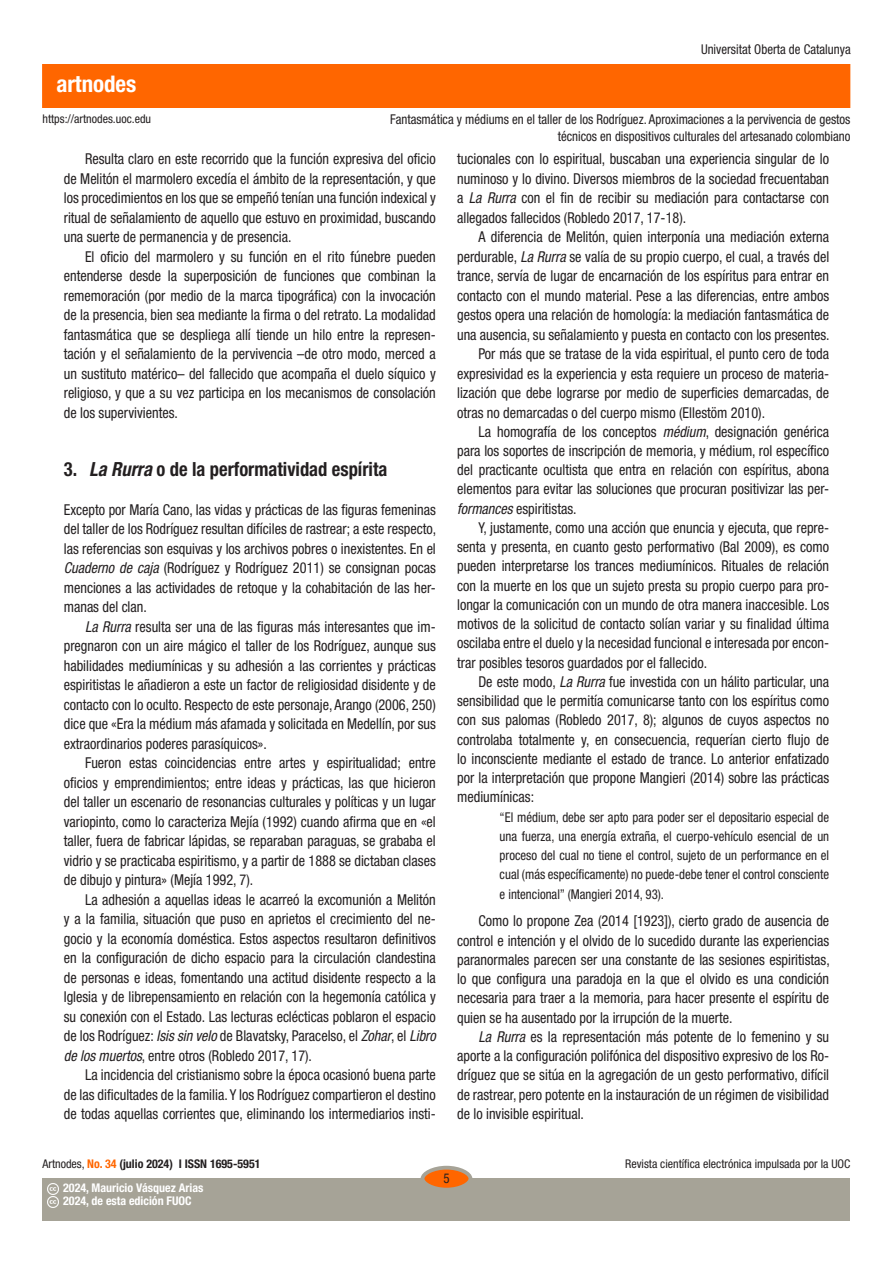
<style>
.page{position:relative;width:893px;height:1263px;background:#fff}
.page>*{position:absolute;margin:0;border:0;box-sizing:border-box;transform-origin:0 0}
.t1{font:700 condensed 22.95px "Helvetica Neue LT Std";color:#fff}
._03_apartat_1{font:700 condensed 19.5px "Helvetica Neue LT Std";color:#231f20;scale:.95 1}
._02_texto_base{font:condensed 15px/19.5px "Helvetica Neue LT Std";color:#231f20;text-align:justify;scale:.95 1}
._02_texto_base_1{font:condensed 15px/19.5px "Helvetica Neue LT Std";color:#231f20;text-align:justify;scale:.95 1}
._02_texto_base_entrado{font:condensed 13.5px/19.2px "Helvetica Neue LT Std";color:#231f20;text-align:right;scale:.95 1}
.t2{font:condensed 12px "Helvetica Neue LT Std";color:#231f20}
.t3{font:700 condensed 12px/13.5px "Helvetica Neue LT Std";color:#fff}
.t4{font:700 condensed 12px "Helvetica Neue LT Std";color:#231f20}
.s1{font-style:italic}
.s2{font-weight:400}
.s3{color:#f60}
</style>
<div class="page">
<div style="left:43px;top:65px;width:807px;height:42px;background:#f60"></div>
<div style="left:43px;top:1178px;width:807px;height:42px;background:#a6a397"></div>
<div style="left:422px;top:1168px;width:48px;height:21px;background:#f60;border-radius:50%"></div>
<div style="left:421px;top:1166px;width:51px;height:25px;border:4px solid #a6a397;border-radius:50%"></div>
<svg style="left:47px;top:1183px;width:11px;height:25px"></svg>
<h1 class="t1" style="left:56px;top:69px;width:81px">artnodes</h1>
<p class="_02_texto_base_entrado" style="left:701px;top:40px;width:159px">Universitat Oberta de Catalunya</p>
<p class="_02_texto_base_entrado" style="left:390px;top:111px;width:486px;line-height:16.2px">Fantasmática y médiums en el taller de los Rodríguez. Aproximaciones a la pervivencia de gestos técnicos en dispositivos culturales del artesanado colombiano</p>
<p class="_02_texto_base" style="left:64px;top:149px;width:393px;text-indent:21px">Resulta claro en este recorrido que la función expresiva del oficio de Melitón el marmolero excedía el ámbito de la representación, y que los procedimientos en los que se empeñó tenían una función indexical y ritual de señalamiento de aquello que estuvo en proximidad, buscando una suerte de permanencia y de presencia.</p>
<p class="_02_texto_base" style="left:64px;top:246px;width:393px;text-indent:21px">El oficio del marmolero y su función en el rito fúnebre pueden entenderse desde la superposición de funciones que combinan la rememoración (por medio de la marca tipográfica) con la invocación de la presencia, bien sea mediante la firma o del retrato. La modalidad fantasmática que se despliega allí tiende un hilo entre la represen&shy;tación y el señalamiento de la pervivencia –de otro modo, merced a un sustituto matérico– del fallecido que acompaña el duelo síquico y religioso, y que a su vez participa en los mecanismos de consolación de los supervivientes.</p>
<p class="t2" style="left:43px;top:112px;width:110px">https://artnodes.uoc.edu</p>
<p class="_02_texto_base" style="left:457px;top:149px;width:393px">tucionales con lo espiritual, buscaban una experiencia singular de lo numinoso y lo divino. Diversos miembros de la sociedad frecuentaban a <span class="s1">La Rurra</span> con el fin de recibir su mediación para contactarse con allegados fallecidos (Robledo 2017, 17-18).</p>
<p class="_02_texto_base" style="left:457px;top:227px;width:394px;text-indent:21px">A diferencia de Melitón, quien interponía una mediación externa perdurable, <span class="s1">La Rurra</span> se valía de su propio cuerpo, el cual, a través del trance, servía de lugar de encarnación de los espíritus para entrar en contacto con el mundo material. Pese a las diferencias, entre ambos gestos opera una relación de homología: la mediación fantasmática de una ausencia, su señalamiento y puesta en contacto con los presentes.</p>
<p class="_02_texto_base" style="left:457px;top:344px;width:393px;text-indent:21px">Por más que se tratase de la vida espiritual, el punto cero de toda expresividad es la experiencia y esta requiere un proceso de materia&shy;lización que debe lograrse por medio de superficies demarcadas, de otras no demarcadas o del cuerpo mismo (Ellestöm 2010).</p>
<p class="_02_texto_base" style="left:457px;top:422px;width:393px;text-indent:21px">La homografía de los conceptos <span class="s1">médium</span>, designación genérica para los soportes de inscripción de memoria, y médium, rol específico del practicante ocultista que entra en relación con espíritus, abona elementos para evitar las soluciones que procuran positivizar las per&shy;<span class="s1">formances</span> espiritistas.</p>
<p class="_02_texto_base" style="left:457px;top:518px;width:393px;text-indent:21px">Y, justamente, como una acción que enuncia y ejecuta, que repre&shy;senta y presenta, en cuanto gesto performativo (Bal 2009), es como pueden interpretarse los trances mediumínicos. Rituales de relación con la muerte en los que un sujeto presta su propio cuerpo para pro&shy;longar la comunicación con un mundo de otra manera inaccesible. Los motivos de la solicitud de contacto solían variar y su finalidad última oscilaba entre el duelo y la necesidad funcional e interesada por encon&shy;trar posibles tesoros guardados por el fallecido.</p>
<p class="_02_texto_base" style="left:457px;top:672px;width:393px;text-indent:21px">De este modo, <span class="s1">La Rurra</span> fue investida con un hálito particular, una sensibilidad que le permitía comunicarse tanto con los espíritus como con sus palomas (Robledo 2017, 8); algunos de cuyos aspectos no controlaba totalmente y, en consecuencia, requerían cierto flujo de lo inconsciente mediante el estado de trance. Lo anterior enfatizado por la interpretación que propone Mangieri (2014) sobre las prácticas mediumínicas:</p>
<h2 class="_02_texto_base_entrado" style="left:500px;top:807px;width:348px;text-align:justify">“El médium, debe ser apto para poder ser el depositario especial de una fuerza, una energía extraña, el cuerpo-vehículo esencial de un proceso del cual no tiene el control, sujeto de un performance en el cual (más específicamente) no puede-debe tener el control consciente e intencional” (Mangieri 2014, 93).</h2>
<p class="_02_texto_base" style="left:457px;top:911px;width:394px;text-indent:21px">Como lo propone Zea (2014 [1923]), cierto grado de ausencia de control e intención y el olvido de lo sucedido durante las experiencias paranormales parecen ser una constante de las sesiones espiritistas, lo que configura una paradoja en la que el olvido es una condición necesaria para traer a la memoria, para hacer presente el espíritu de quien se ha ausentado por la irrupción de la muerte.</p>
<p class="_02_texto_base" style="left:457px;top:1027px;width:393px;text-indent:21px"><span class="s1">La Rurra</span> es la representación más potente de lo femenino y su aporte a la configuración polifónica del dispositivo expresivo de los Ro&shy;dríguez que se sitúa en la agregación de un gesto performativo, difícil de rastrear, pero potente en la instauración de un régimen de visibilidad de lo invisible espiritual.</p>
<h2 class="_03_apartat_1" style="left:64px;top:457px;width:342px">3. <span class="s1">La Rurra</span> o de la performatividad espírita</h2>
<p class="_02_texto_base_1" style="left:64px;top:499px;width:394px">Excepto por María Cano, las vidas y prácticas de las figuras femeninas del taller de los Rodríguez resultan difíciles de rastrear; a este respecto, las referencias son esquivas y los archivos pobres o inexistentes. En el <span class="s1">Cuaderno de caja</span> (Rodríguez y Rodríguez 2011) se consignan pocas menciones a las actividades de retoque y la cohabitación de las her&shy;manas del clan.</p>
<p class="_02_texto_base" style="left:64px;top:616px;width:393px;text-indent:21px"><span class="s1">La Rurra</span> resulta ser una de las figuras más interesantes que im&shy;pregnaron con un aire mágico el taller de los Rodríguez, aunque sus habilidades mediumínicas y su adhesión a las corrientes y prácticas espiritistas le añadieron a este un factor de religiosidad disidente y de contacto con lo oculto. Respecto de este personaje, Arango (2006, 250) dice que «Era la médium más afamada y solicitada en Medellín, por sus extraordinarios poderes parasíquicos».</p>
<p class="_02_texto_base" style="left:64px;top:753px;width:393px;text-indent:21px">Fueron estas coincidencias entre artes y espiritualidad; entre oficios y emprendimientos; entre ideas y prácticas, las que hicieron del taller un escenario de resonancias culturales y políticas y un lugar variopinto, como lo caracteriza Mejía (1992) cuando afirma que en «el taller, fuera de fabricar lápidas, se reparaban paraguas, se grababa el vidrio y se practicaba espiritismo, y a partir de 1888 se dictaban clases de dibujo y pintura» (Mejía 1992, 7).</p>
<p class="_02_texto_base" style="left:64px;top:889px;width:393px;text-indent:21px">La adhesión a aquellas ideas le acarreó la excomunión a Melitón y a la familia, situación que puso en aprietos el crecimiento del ne&shy;gocio y la economía doméstica. Estos aspectos resultaron definitivos en la configuración de dicho espacio para la circulación clandestina de personas e ideas, fomentando una actitud disidente respecto a la Iglesia y de librepensamiento en relación con la hegemonía católica y su conexión con el Estado. Las lecturas eclécticas poblaron el espacio de los Rodríguez: <span class="s1">Isis sin velo</span> de Blavatsky, Paracelso, el <span class="s1">Zohar</span>, el <span class="s1">Libro de los muertos</span>, entre otros (Robledo 2017, 17).</p>
<p class="_02_texto_base" style="left:64px;top:1065px;width:393px;text-indent:21px">La incidencia del cristianismo sobre la época ocasionó buena parte de las dificultades de la familia. Y los Rodríguez compartieron el destino de todas aquellas corrientes que, eliminando los intermediarios insti-</p>
<p class="t4" style="left:43px;top:1157px;width:219px"><span class="s2">Artnodes,</span> <span class="s3">No. 34</span> (julio 2024) I ISSN 1695-5951</p>
<p class="t2" style="left:625px;top:1157px;width:227px">Revista científica electrónica impulsada por la UOC</p>
<p class="t3" style="left:63px;top:1181px;width:142px">2024, Mauricio Vásquez Arias<br>2024, de esta edición FUOC</p>
<p class="_02_texto_base_entrado" style="left:443px;top:1169px;width:8px">5</p>
</div>
